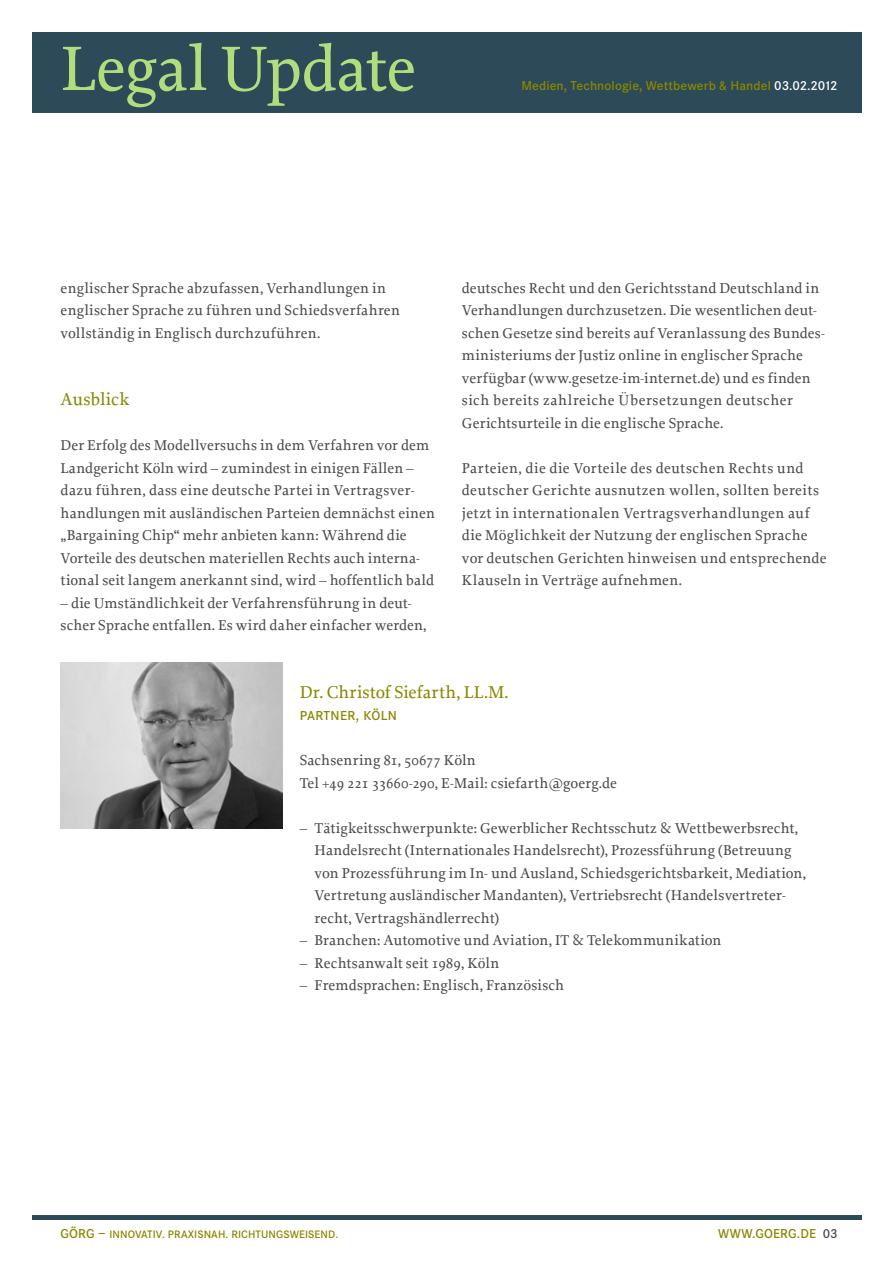
<style>
.page{position:relative;width:893px;height:1263px;background:#fff}
.page>*{position:absolute;margin:0;border:0;box-sizing:border-box;transform-origin:0 0}
.t1{font:500 66px "Proforma";letter-spacing:-.015em;color:#b2dd7d}
.t2{font:500 18px "Proforma";letter-spacing:.005em;color:#880}
.t3{font:500 15px/22.5px "Proforma";letter-spacing:.01em;color:#4b4b4b}
.t4{font:600 13.5px "Corporate S";letter-spacing:.005em;color:#880}
.t5{font:600 13.5px "Corporate S";letter-spacing:.03em;color:#880}
.t6{font:600 11.25px "Corporate S";letter-spacing:.01em;color:#880}
.s1{color:#fff}
.s2{font-size:13.5px}
.s3{color:#4b4b4b}
</style>
<div class="page">
<div style="left:32px;top:1215px;width:829px;height:5px;background:#2c4a58"></div>
<img style="left:61px;top:663px;width:221px;height:165px">
<div style="left:32px;top:32px;width:829px;height:80px;background:#2c4a58"></div>
<h1 class="t1" style="left:61px;top:28px;width:357px">Legal Update</h1>
<p class="t4" style="left:521px;top:78px;width:318px">Medien, Technologie, Wettbewerb &amp; Handel <span class="s1">03.02.2012</span></p>
<p class="t3" style="left:61px;top:276px;width:341px">englischer Sprache abzufassen, Verhandlungen in englischer Sprache zu führen und Schiedsverfahren vollständig in Englisch durchzuführen.</p>
<p class="t2" style="left:61px;top:388px;width:71px">Ausblick</p>
<p class="t3" style="left:61px;top:434px;width:376px">Der Erfolg des Modellversuchs in dem Verfahren vor dem Landgericht Köln wird – zumindest in einigen Fällen – dazu führen, dass eine deutsche Partei in Vertragsver&shy;handlungen mit ausländischen Parteien demnächst einen „Bargaining Chip“ mehr anbieten kann: Während die Vorteile des deutschen materiellen Rechts auch interna&shy;tional seit langem anerkannt sind, wird – hoffentlich bald</p>
<p class="t3" style="left:61px;top:591px;width:367px">– die Umständlichkeit der Verfahrensführung in deut&shy;scher Sprache entfallen. Es wird daher einfacher werden,</p>
<p class="t3" style="left:462px;top:276px;width:364px">deutsches Recht und den Gerichtsstand Deutschland in Verhandlungen durchzusetzen. Die wesentlichen deut&shy;schen Gesetze sind bereits auf Veranlassung des Bundes&shy;ministeriums der Justiz online in englischer Sprache verfügbar (www.gesetze-im-internet.de) und es finden sich bereits zahlreiche Übersetzungen deutscher Gerichtsurteile in die englische Sprache.</p>
<p class="t3" style="left:462px;top:456px;width:366px">Parteien, die die Vorteile des deutschen Rechts und deutscher Gerichte ausnutzen wollen, sollten bereits jetzt in internationalen Vertragsverhandlungen auf die Möglichkeit der Nutzung der englischen Sprache vor deutschen Gerichten hinweisen und entsprechende Klauseln in Verträge aufnehmen.</p>
<p class="t2" style="left:300px;top:681px;width:210px">Dr. Christof Siefarth, LL.M.</p>
<p class="t5" style="left:300px;top:708px;width:99px">PARTNER, KÖLN</p>
<p class="t3" style="left:300px;top:749px;width:319px">Sachsenring 81, 50677 Köln<br>Tel +49 221 33660-290, E-Mail: csiefarth@goerg.de</p>
<p class="t3" style="left:315px;top:816px;width:493px;text-indent:-15px">– Tätigkeitsschwerpunkte: Gewerblicher Rechtsschutz &amp; Wettbewerbsrecht, Handelsrecht (Internationales Handelsrecht), Prozessführung (Betreuung von Prozessführung im In- und Ausland, Schiedsgerichtsbarkeit, Mediation, Vertretung ausländischer Mandanten), Vertriebsrecht (Handelsvertreter&shy;recht, Vertragshändlerrecht)</p>
<p class="t3" style="left:300px;top:929px;width:423px">– Branchen: Automotive und Aviation, IT &amp; Telekommunikation</p>
<p class="t3" style="left:300px;top:951px;width:201px">– Rechtsanwalt seit 1989, Köln</p>
<p class="t3" style="left:300px;top:974px;width:266px">– Fremdsprachen: Englisch, Französisch</p>
<p class="t6" style="left:61px;top:1227px;width:279px"><span class="s2">GÖRG –</span> INNOVATIV. PRAXISNAH. RICHTUNGSWEISEND.</p>
<p class="t4" style="left:718px;top:1225px;width:13px">www</p>
<p class="t4" style="left:752px;top:1225px;width:13px">.goerg</p>
<p class="t4" style="left:797px;top:1225px;width:42px">.de <span class="s3">03</span></p>
</div>
